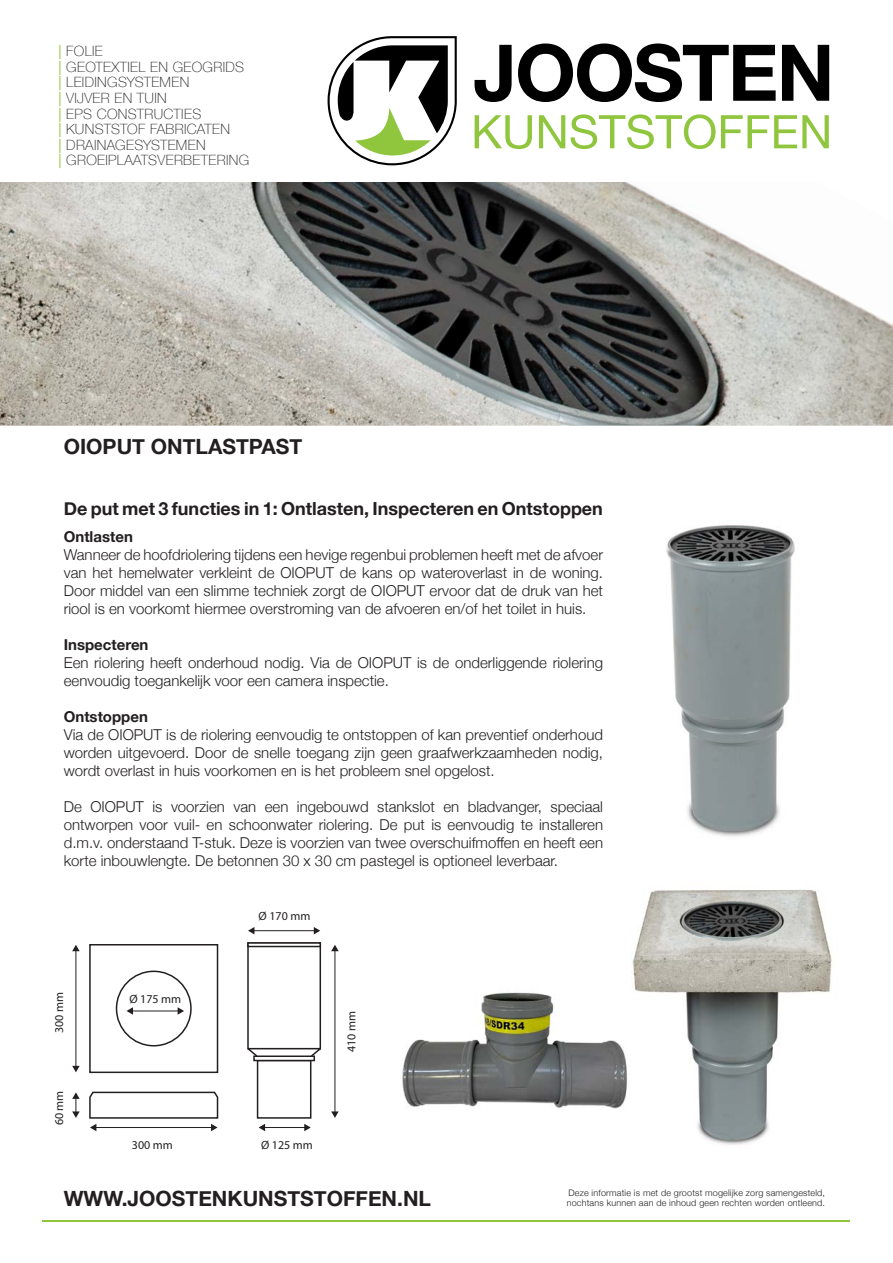
<style>
.page{position:relative;width:893px;height:1263px;background:#fff}
.page>*{position:absolute;margin:0;border:0;box-sizing:border-box;transform-origin:0 0}
.t1{font:700 21px "Helvetica Neue";color:#231f20}
.t2{font:700 18px "Helvetica Neue";color:#231f20}
.t3{font:300 15px/18px "Helvetica Neue";color:#231f20;text-align:justify}
.t4{font:700 15px "Helvetica Neue";color:#231f20}
.t5{font:100 14.1px/15.6px "Helvetica Neue";letter-spacing:.025em;color:#231f20}
.t6{font:12px "Myriad Pro";color:#231f20}
.t7{font:300 9px/10.8px "Helvetica Neue";letter-spacing:.02em;color:#231f20}
.s1{font-weight:400;color:#8fc63e}
</style>
<div class="page">
<img style="left:0;top:182px;width:893px;height:244px">
<svg style="left:475px;top:45px;width:37px;height:57px"></svg>
<svg style="left:518px;top:44px;width:258px;height:58px"></svg>
<svg style="left:782px;top:45px;width:47px;height:56px"></svg>
<svg style="left:475px;top:115px;width:57px;height:34px"></svg>
<svg style="left:539px;top:115px;width:26px;height:33px"></svg>
<svg style="left:571px;top:114px;width:258px;height:35px"></svg>
<svg style="left:328px;top:36px;width:129px;height:129px"></svg>
<img style="left:666px;top:525px;width:129px;height:312px">
<hr style="left:43px;top:1220px;width:807px;height:1px;background:#8fc63e">
<img style="left:632px;top:889px;width:200px;height:256px">
<div style="left:247px;top:942px;width:74px;height:107px;border:2px solid #231f20"></div>
<div style="left:257px;top:1060px;width:54px;height:59px;border:2px solid #231f20"></div>
<div style="left:253px;top:1055px;width:62px;height:6px;border:2px solid #231f20"></div>
<div style="left:247px;top:942px;width:74px;height:5px;border:2px solid #231f20"></div>
<svg style="left:247px;top:1047px;width:75px;height:11px"></svg>
<div style="left:89px;top:944px;width:129px;height:129px;border:2px solid #231f20"></div>
<div style="left:116px;top:970px;width:76px;height:76px;border:2px solid #231f20;border-radius:50%"></div>
<svg style="left:89px;top:1091px;width:130px;height:40px"></svg>
<hr style="left:264px;top:1127px;width:41px;height:1px;background:#231f20">
<svg style="left:259px;top:1124px;width:6px;height:7px"></svg>
<svg style="left:304px;top:1124px;width:7px;height:7px"></svg>
<hr style="left:253px;top:930px;width:62px;height:1px;background:#231f20">
<svg style="left:248px;top:927px;width:6px;height:7px"></svg>
<svg style="left:314px;top:927px;width:6px;height:7px"></svg>
<hr style="left:76px;top:950px;width:1px;height:117px;background:#231f20">
<svg style="left:72px;top:1066px;width:8px;height:6px"></svg>
<svg style="left:72px;top:945px;width:8px;height:6px"></svg>
<svg style="left:72px;top:1092px;width:8px;height:26px"></svg>
<hr style="left:335px;top:950px;width:1px;height:162px;background:#231f20">
<svg style="left:331px;top:1111px;width:8px;height:7px"></svg>
<svg style="left:331px;top:945px;width:8px;height:6px"></svg>
<hr style="left:132px;top:1010px;width:47px;height:1px;background:#231f20">
<svg style="left:127px;top:1007px;width:6px;height:8px"></svg>
<svg style="left:178px;top:1007px;width:6px;height:8px"></svg>
<img style="left:402px;top:992px;width:225px;height:117px">
<p class="t5" style="left:58px;top:43px;width:192px"><span class="s1">|</span> FOLIE<br><span class="s1">|</span> GEOTEXTIEL EN GEOGRIDS <span class="s1">|</span> LEIDINGSYSTEMEN<br><span class="s1">|</span> VIJVER EN TUIN<br><span class="s1">|</span> EPS CONSTRUCTIES<br><span class="s1">|</span> KUNSTSTOF FABRICATEN<br><span class="s1">|</span> DRAINAGESYSTEMEN<br><span class="s1">|</span> GROEIPLAATSVERBETERING</p>
<h1 class="t1" style="left:64px;top:430px;width:240px">OIOPUT ONTLASTPAST</h1>
<p class="t2" style="left:64px;top:494px;width:541px">De put met 3 functies in 1: Ontlasten, Inspecteren en Ontstoppen</p>
<p class="t4" style="left:64px;top:525px;width:71px">Ontlasten</p>
<p class="t3" style="left:64px;top:545px;width:541px">Wanneer de hoofdriolering tijdens een hevige regenbui problemen heeft met de afvoer van het hemelwater verkleint de OIOPUT de kans op wateroverlast in de woning.<br>Door middel van een slimme techniek zorgt de OIOPUT ervoor dat de druk van het riool is en voorkomt hiermee overstroming van de afvoeren en/of het toilet in huis.</p>
<p class="t4" style="left:64px;top:633px;width:86px">Inspecteren</p>
<p class="t3" style="left:64px;top:653px;width:541px">Een riolering heeft onderhoud nodig. Via de OIOPUT is de onderliggende riolering eenvoudig toegankelijk voor een camera inspectie.</p>
<p class="t4" style="left:64px;top:705px;width:86px">Ontstoppen</p>
<p class="t3" style="left:64px;top:725px;width:541px">Via de OIOPUT is de riolering eenvoudig te ontstoppen of kan preventief onderhoud worden uitgevoerd. Door de snelle toegang zijn geen graafwerkzaamheden nodig, wordt overlast in huis voorkomen en is het probleem snel opgelost.</p>
<p class="t3" style="left:64px;top:797px;width:541px">De OIOPUT is voorzien van een ingebouwd stankslot en bladvanger, speciaal ontworpen voor vuil- en schoonwater riolering. De put is eenvoudig te installeren d.m.v. onderstaand T-stuk. Deze is voorzien van twee overschuifmoffen en heeft een korte inbouwlengte. De betonnen 30 x 30 cm pastegel is optioneel leverbaar.</p>
<p class="t6" style="left:52px;top:1033px;width:43px;rotate:-90deg">300 mm</p>
<p class="t6" style="left:52px;top:1125px;width:36px;rotate:-90deg">60 mm</p>
<p class="t6" style="left:129px;top:991px;width:53px">Ø 175 mm</p>
<p class="t6" style="left:132px;top:1138px;width:43px">300 mm</p>
<p class="t6" style="left:259px;top:909px;width:53px">Ø 170 mm</p>
<p class="t6" style="left:344px;top:1052px;width:43px;rotate:-90deg">410 mm</p>
<p class="t6" style="left:261px;top:1138px;width:53px">Ø 125 mm</p>
<h1 class="t1" style="left:64px;top:1182px;width:369px">WWW.JOOSTENKUNSTSTOFFEN.NL</h1>
<p class="t7" style="left:567px;top:1186px;width:260px">Deze informatie is met de grootst mogelijke zorg samengesteld, nochtans kunnen aan de inhoud geen rechten worden ontleend.</p>
</div>
